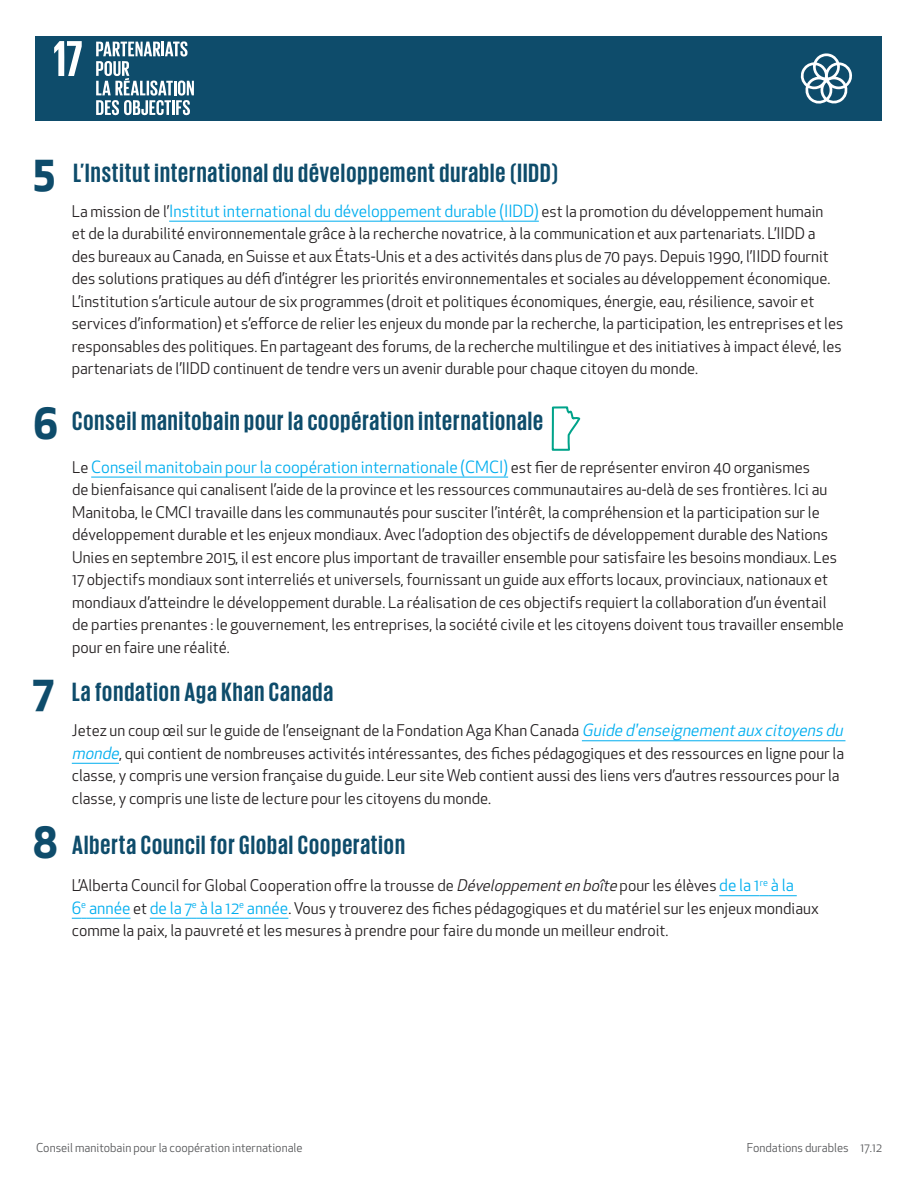
<style>
.page{position:relative;width:918px;height:1188px;background:#fff}
.page>*{position:absolute;margin:0;border:0;box-sizing:border-box;transform-origin:0 0}
.t1{font:700 42px "Apex New";color:#0e4c6b}
.t2{font:700 27px "Giorgio Sans";letter-spacing:.04em;color:#0e4c6b}
.t3{font:16.5px "Apex New";color:#00aeef}
.t4{font:15.75px/22.5px "Apex New";color:#231f20}
.t5{font:12px "Apex New";color:#57585a}
.s1{font-size:15.75px;color:#231f20}
.s2{font-style:italic;font-size:16.5px;color:#00aeef}
.s3{font-style:italic}
.s4{font-size:16.5px;color:#00aeef}
</style>
<div class="page">
<div style="left:36px;top:36px;width:846px;height:85px;background:#0e4c6b"></div>
<svg style="left:800px;top:53px;width:52px;height:51px"></svg>
<svg style="left:54px;top:41px;width:28px;height:35px"></svg>
<svg style="left:96px;top:41px;width:98px;height:74px"></svg>
<hr style="left:169px;top:221px;width:370px;height:1px;background:#00aeef">
<svg style="left:551px;top:406px;width:30px;height:45px"></svg>
<hr style="left:91px;top:477px;width:417px;height:1px;background:#00aeef">
<hr style="left:582px;top:740px;width:263px;height:1px;background:#00aeef">
<hr style="left:72px;top:763px;width:47px;height:1px;background:#00aeef">
<hr style="left:719px;top:895px;width:41px;height:1px;background:#00aeef">
<svg style="left:760px;top:895px;width:37px;height:1px"></svg>
<svg style="left:72px;top:918px;width:14px;height:1px"></svg>
<hr style="left:86px;top:918px;width:45px;height:1px;background:#00aeef">
<hr style="left:150px;top:918px;width:42px;height:1px;background:#00aeef">
<hr style="left:197px;top:918px;width:42px;height:1px;background:#00aeef">
<hr style="left:244px;top:918px;width:44px;height:1px;background:#00aeef">
<p class="t1" style="left:33px;top:140px;width:24px">5</p>
<p class="t2" style="left:74px;top:159px;width:486px">L’Institut international du développement durable (IIDD)</p>
<p class="t3" style="left:72px;top:200px;width:753px"><span class="s1">La mission de l’</span>Institut international du développement durable (IIDD) <span class="s1">est la promotion du développement humain</span></p>
<p class="t4" style="left:72px;top:222px;width:773px">et de la durabilité environnementale grâce à la recherche novatrice, à la communication et aux partenariats. L’IIDD a des bureaux au Canada, en Suisse et aux États-Unis et a des activités dans plus de 70 pays. Depuis 1990, l’IIDD fournit des solutions pratiques au défi d’intégrer les priorités environnementales et sociales au développement économique.<br>L’institution s’articule autour de six programmes (droit et politiques économiques, énergie, eau, résilience, savoir et services d’information) et s’efforce de relier les enjeux du monde par la recherche, la participation, les entreprises et les responsables des politiques. En partageant des forums, de la recherche multilingue et des initiatives à impact élevé, les partenariats de l’IIDD continuent de tendre vers un avenir durable pour chaque citoyen du monde.</p>
<p class="t1" style="left:33px;top:393px;width:27px">6</p>
<p class="t2" style="left:72px;top:408px;width:472px">Conseil manitobain pour la coopération internationale</p>
<p class="t3" style="left:72px;top:456px;width:740px"><span class="s1">Le</span> Conseil manitobain pour la coopération internationale (CMCI) <span class="s1">est fier de représenter environ 40 organismes</span></p>
<p class="t4" style="left:72px;top:478px;width:773px">de bienfaisance qui canalisent l’aide de la province et les ressources communautaires au-delà de ses frontières. Ici au Manitoba, le CMCI travaille dans les communautés pour susciter l’intérêt, la compréhension et la participation sur le développement durable et les enjeux mondiaux. Avec l’adoption des objectifs de développement durable des Nations Unies en septembre 2015, il est encore plus important de travailler ensemble pour satisfaire les besoins mondiaux. Les 17 objectifs mondiaux sont interreliés et universels, fournissant un guide aux efforts locaux, provinciaux, nationaux et mondiaux d’atteindre le développement durable. La réalisation de ces objectifs requiert la collaboration d’un éventail de parties prenantes : le gouvernement, les entreprises, la société civile et les citoyens doivent tous travailler ensemble pour en faire une réalité.</p>
<p class="t1" style="left:33px;top:660px;width:23px">7</p>
<p class="t2" style="left:72px;top:679px;width:263px">La fondation Aga Khan Canada</p>
<p class="t4" style="left:72px;top:719px;width:776px">Jetez un coup œil sur le guide de l’enseignant de la Fondation Aga Khan Canada <span class="s2">Guide d'enseignementaux citoyens du monde</span>, qui contient de nombreuses activités intéressantes, des fiches pédagogiques et des ressources en ligne pour la classe, y compris une version française du guide. Leur site Web contient aussi des liens vers d’autres ressources pour la classe, y compris une liste de lecture pour les citoyens du monde.</p>
<p class="t1" style="left:33px;top:813px;width:27px">8</p>
<p class="t2" style="left:72px;top:831px;width:334px">Alberta Council for Global Cooperation</p>
<p class="t4" style="left:72px;top:874px;width:748px">L’Alberta Council for Global Cooperation offre la trousse de <span class="s3">Développementen boîte</span> pour les élèves <span class="s4">de la 1</span><sup>re</sup> <span class="s4">à la<br>6</span><sup>e</sup> <span class="s4">année</span> et <span class="s4">de la 7</span><sup>e</sup> <span class="s4">à la 12</span><sup>e</sup> <span class="s4">année</span>. Vous y trouverez des fiches pédagogiques et du matériel sur les enjeux mondiaux comme la paix, la pauvreté et les mesures à prendre pour faire du monde un meilleur endroit.</p>
<p class="t5" style="left:36px;top:1140px;width:268px">Conseil manitobain pour la coopération internationale</p>
<p class="t5" style="left:747px;top:1140px;width:137px">Fondations durables 17.12</p>
</div>
